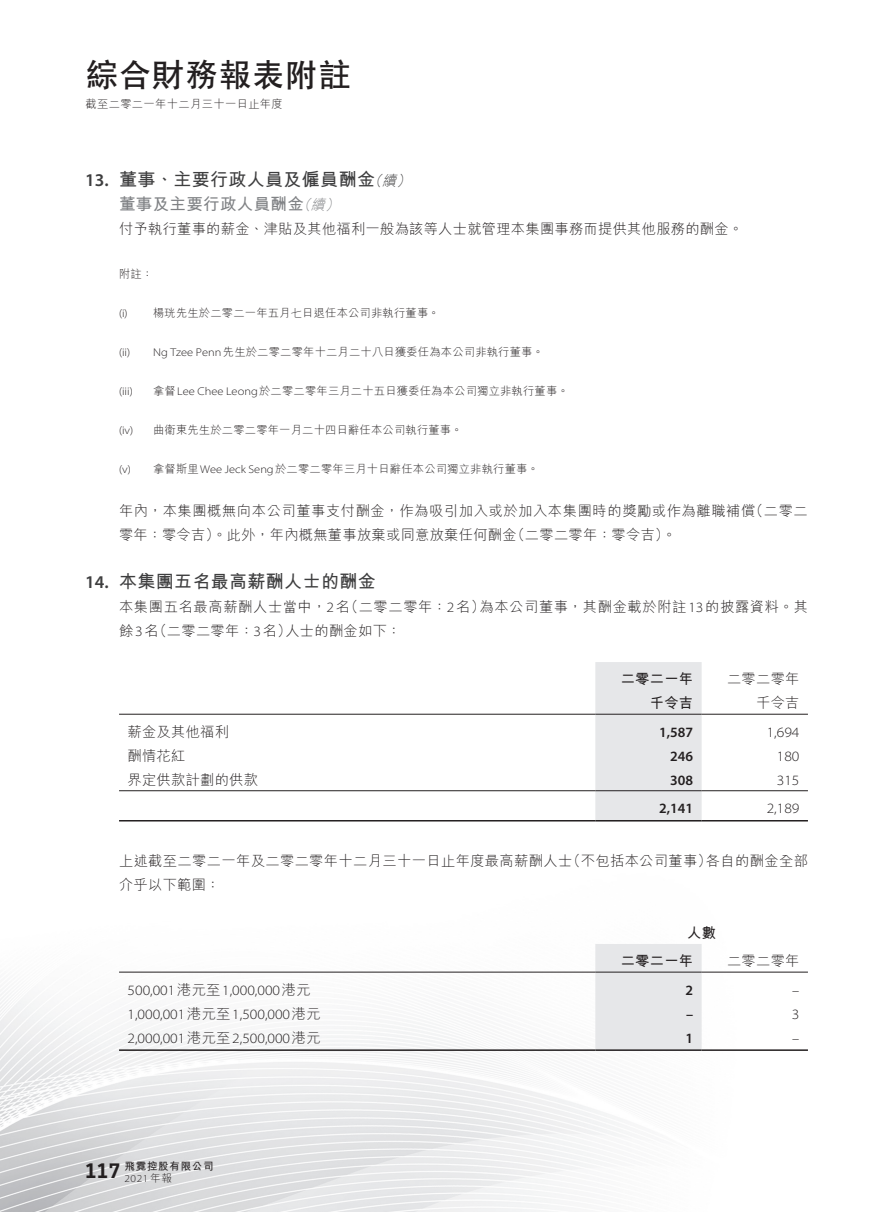
<style>
.page{position:relative;width:893px;height:1212px;background:#fff}
.page>*{position:absolute;margin:0;border:0;box-sizing:border-box;transform-origin:0 0}
.t1{font:700 33px "C Hei 2 HK";letter-spacing:.01em;color:#231f20}
.t2{font:700 21px "Battersea";color:#231f20}
._01_H1{font:700 18px "M Hei HK";letter-spacing:.02em;color:#3e3e3f}
._01_H1-2{font:600 18px "Myriad Pro";color:#3e3e3f}
._02_H2{font:700 16.5px "M Hei HK";letter-spacing:.02em;color:#808285}
._00_txt{font:300 14.25px/24px "M Hei HK";letter-spacing:.025em;color:#231f20}
._50_Table_txt{font:300 semi-expanded 14.25px "Myriad Pro";color:#231f20}
._00_txt-2{font:300 14.25px/24px "M Hei HK";letter-spacing:.045em;color:#231f20}
._50_Table_txt-2{font:300 14.25px "M Hei HK";letter-spacing:.02em;color:#231f20}
._50_Table_txt-3{font:600 14.25px "Myriad Pro";color:#231f20}
._50_Table_txt-4{font:700 14.25px "M Hei HK";letter-spacing:.02em;color:#231f20}
._01_H1-3{font:italic 300 14.25px "M Hei HK";color:#3e3e3f}
._02_H2-2{font:italic 300 14.25px "M Hei HK";color:#808285}
._06_Notes{font:300 11.25px "M Hei HK";letter-spacing:.02em;color:#231f20}
._06_Notes-2{font:300 semi-expanded 11.25px "Myriad Pro";color:#231f20}
.t3{font:700 10.5px "M Hei HK";letter-spacing:.07em;color:#231f20}
.t4{font:300 semi-expanded 10.5px "Myriad Pro";color:#231f20}
.s1{font-family:"Myriad Pro";font-stretch:semi-expanded}
.s2{font-family:"M Hei HK";font-stretch:normal}
</style>
<div class="page">
<img style="left:0;top:713px;width:808px;height:499px">
<div style="left:595px;top:662px;width:107px;height:158px;background:#e6e7e9"></div>
<hr style="left:119px;top:714px;width:476px;height:1px;background:#231f20">
<hr style="left:595px;top:714px;width:107px;height:1px;background:#231f20">
<hr style="left:702px;top:714px;width:106px;height:1px;background:#231f20">
<hr style="left:119px;top:790px;width:476px;height:1px;background:#231f20">
<hr style="left:595px;top:790px;width:107px;height:1px;background:#231f20">
<hr style="left:702px;top:790px;width:106px;height:1px;background:#231f20">
<hr style="left:119px;top:820px;width:476px;height:1px;background:#231f20">
<hr style="left:595px;top:820px;width:107px;height:1px;background:#231f20">
<hr style="left:702px;top:820px;width:106px;height:1px;background:#231f20">
<div style="left:595px;top:944px;width:107px;height:105px;background:#e6e7e9"></div>
<hr style="left:119px;top:972px;width:476px;height:1px;background:#231f20">
<hr style="left:595px;top:972px;width:107px;height:1px;background:#231f20">
<hr style="left:702px;top:972px;width:106px;height:1px;background:#231f20">
<hr style="left:119px;top:1049px;width:476px;height:2px;background:#231f20">
<hr style="left:595px;top:1049px;width:107px;height:2px;background:#231f20">
<hr style="left:702px;top:1049px;width:106px;height:2px;background:#231f20">
<h1 class="t1" style="left:85px;top:59px;width:267px">綜合財務報表附註</h1>
<p class="_06_Notes" style="left:85px;top:98px;width:199px">截至二零二一年十二月三十一日止年度</p>
<p class="_01_H1-2" style="left:85px;top:169px;width:25px">13.</p>
<p class="_01_H1-2" style="left:85px;top:571px;width:25px">14.</p>
<p class="_01_H1" style="left:119px;top:166px;width:257px">董事、主要行政人員及僱員酬金</p>
<p class="_01_H1-3" style="left:382px;top:174px;width:19px">續</p>
<p class="_01_H1-3" style="left:368px;top:174px;width:19px">（</p>
<p class="_01_H1-3" style="left:396px;top:174px;width:19px">(</p>
<p class="_02_H2" style="left:119px;top:192px;width:186px">董事及主要行政人員酬金</p>
<p class="_00_txt" style="left:119px;top:217px;width:625px">付予執行董事的薪金、津貼及其他福利一般為該等人士就管理本集團事務而提供其他服務的酬金。</p>
<p class="_06_Notes" style="left:119px;top:268px;width:35px">附註：</p>
<p class="_06_Notes" style="left:153px;top:307px;width:288px">楊珖先生於二零二一年五月七日退任本公司非執行董事。</p>
<p class="_02_H2-2" style="left:311px;top:198px;width:19px">續</p>
<p class="_02_H2-2" style="left:297px;top:198px;width:19px">（</p>
<p class="_02_H2-2" style="left:325px;top:198px;width:19px">(</p>
<p class="_06_Notes-2" style="left:119px;top:306px;width:10px">)i(</p>
<p class="_06_Notes-2" style="left:119px;top:345px;width:13px">)i i(</p>
<p class="_06_Notes" style="left:153px;top:346px;width:392px"><span class="s1">Ng Tzee Penn</span>先生於二零二零年十二月二十八日獲委任為本公司非執行董事。</p>
<p class="_06_Notes-2" style="left:119px;top:384px;width:15px">(iii)</p>
<p class="_06_Notes" style="left:153px;top:385px;width:417px">拿督<span class="s1">Lee Chee Leong</span>於二零二零年三月二十五日獲委任為本公司獨立非執行董事。</p>
<p class="_06_Notes-2" style="left:119px;top:423px;width:16px">i v( )</p>
<p class="_06_Notes" style="left:153px;top:424px;width:311px">曲衛東先生於二零二零年一月二十四日辭任本公司執行董事。</p>
<p class="_06_Notes-2" style="left:119px;top:462px;width:13px">)v(</p>
<p class="_06_Notes" style="left:153px;top:463px;width:387px">拿督斯里<span class="s1">Wee Jeck Seng</span>於二零二零年三月十日辭任本公司獨立非執行董事。</p>
<p class="_00_txt" style="left:511px;top:499px;width:246px;text-indent:-392px">年內，本集團概無向本公司董事支付酬金，作為吸引加入或於加入本集團時的獎勵或作為離職補償（二零二零年：零令吉。(</p>
<p class="_00_txt" style="left:749px;top:499px;width:60px">（二零二</p>
<p class="_00_txt" style="left:119px;top:523px;width:399px">零年：零令吉）。此外，年內概無董事放棄或同意放棄任何酬金</p>
<p class="_01_H1" style="left:119px;top:568px;width:258px">本集團五名最高薪酬人士的酬金</p>
<p class="_00_txt-2" style="left:285px;top:595px;width:201px;text-indent:-166px">本集團五名最高薪酬人士當中，<span class="s1">2</span> （名 二零二零年：<span class="s1">2</span>名）人士的酬金如下：</p>
<p class="_00_txt-2" style="left:479px;top:595px;width:330px">為本公司董事，其酬金載於附註<span class="s1">13</span>的披露資料。其</p>
<p class="_00_txt" style="left:119px;top:619px;width:174px">餘<span class="s1">3</span> （名二零二零年：<span class="s1">3</span>名）</p>
<p class="_50_Table_txt-4" style="left:621px;top:669px;width:74px">二零二一年</p>
<p class="_50_Table_txt-2" style="left:727px;top:672px;width:74px">二零二零年</p>
<p class="_50_Table_txt-4" style="left:650px;top:693px;width:45px">千令吉</p>
<p class="_50_Table_txt-2" style="left:756px;top:696px;width:45px">千令吉</p>
<p class="_50_Table_txt-2" style="left:128px;top:724px;width:103px">薪金及其他福利</p>
<p class="_50_Table_txt-3" style="left:659px;top:723px;width:35px">1,587</p>
<p class="_50_Table_txt" style="left:767px;top:723px;width:34px">1,694</p>
<p class="_50_Table_txt-2" style="left:128px;top:748px;width:59px">酬情花紅</p>
<p class="_50_Table_txt-3" style="left:670px;top:747px;width:24px">246</p>
<p class="_50_Table_txt" style="left:777px;top:747px;width:24px">180</p>
<p class="_50_Table_txt-2" style="left:128px;top:772px;width:132px">界定供款計劃的供款</p>
<p class="_50_Table_txt-3" style="left:670px;top:771px;width:24px">308</p>
<p class="_50_Table_txt" style="left:777px;top:771px;width:24px">315</p>
<p class="_50_Table_txt-3" style="left:659px;top:799px;width:35px">2,141</p>
<p class="_50_Table_txt" style="left:767px;top:800px;width:34px">2,189</p>
<p class="_00_txt" style="left:119px;top:848px;width:455px">上述截至二零二一年及二零二零年十二月三十一日止年度最高薪酬人士介乎以下範圍：</p>
<p class="_00_txt" style="left:566px;top:848px;width:147px">（不包括本公司董事）</p>
<p class="_00_txt" style="left:706px;top:848px;width:104px">各自的酬金全部</p>
<p class="_50_Table_txt-4" style="left:687px;top:922px;width:30px">人數</p>
<p class="_50_Table_txt-4" style="left:621px;top:950px;width:74px">二零二一年</p>
<p class="_50_Table_txt-2" style="left:727px;top:953px;width:74px">二零二零年</p>
<p class="_50_Table_txt" style="left:128px;top:981px;width:185px">500,001<span class="s2">港元至</span>1,000,000<span class="s2">港元</span></p>
<p class="_50_Table_txt-3" style="left:685px;top:981px;width:9px">2</p>
<p class="_50_Table_txt" style="left:792px;top:981px;width:9px">–</p>
<p class="_50_Table_txt" style="left:128px;top:1005px;width:195px">1,000,001<span class="s2">港元至</span>1,500,000<span class="s2">港元</span></p>
<p class="_50_Table_txt-3" style="left:686px;top:1005px;width:9px">–</p>
<p class="_50_Table_txt" style="left:792px;top:1005px;width:9px">3</p>
<p class="_50_Table_txt" style="left:128px;top:1029px;width:195px">2,000,001<span class="s2">港元至</span>2,500,000<span class="s2">港元</span></p>
<p class="_50_Table_txt-3" style="left:685px;top:1029px;width:9px">1</p>
<p class="_50_Table_txt" style="left:792px;top:1029px;width:9px">–</p>
<p class="t3" style="left:125px;top:1158px;width:91px">飛霓控股有限公司</p>
<p class="t4" style="left:125px;top:1172px;width:49px">2021<span class="s2">年報</span></p>
<h2 class="t2" style="left:85px;top:1158px;width:37px">117</h2>
</div>
